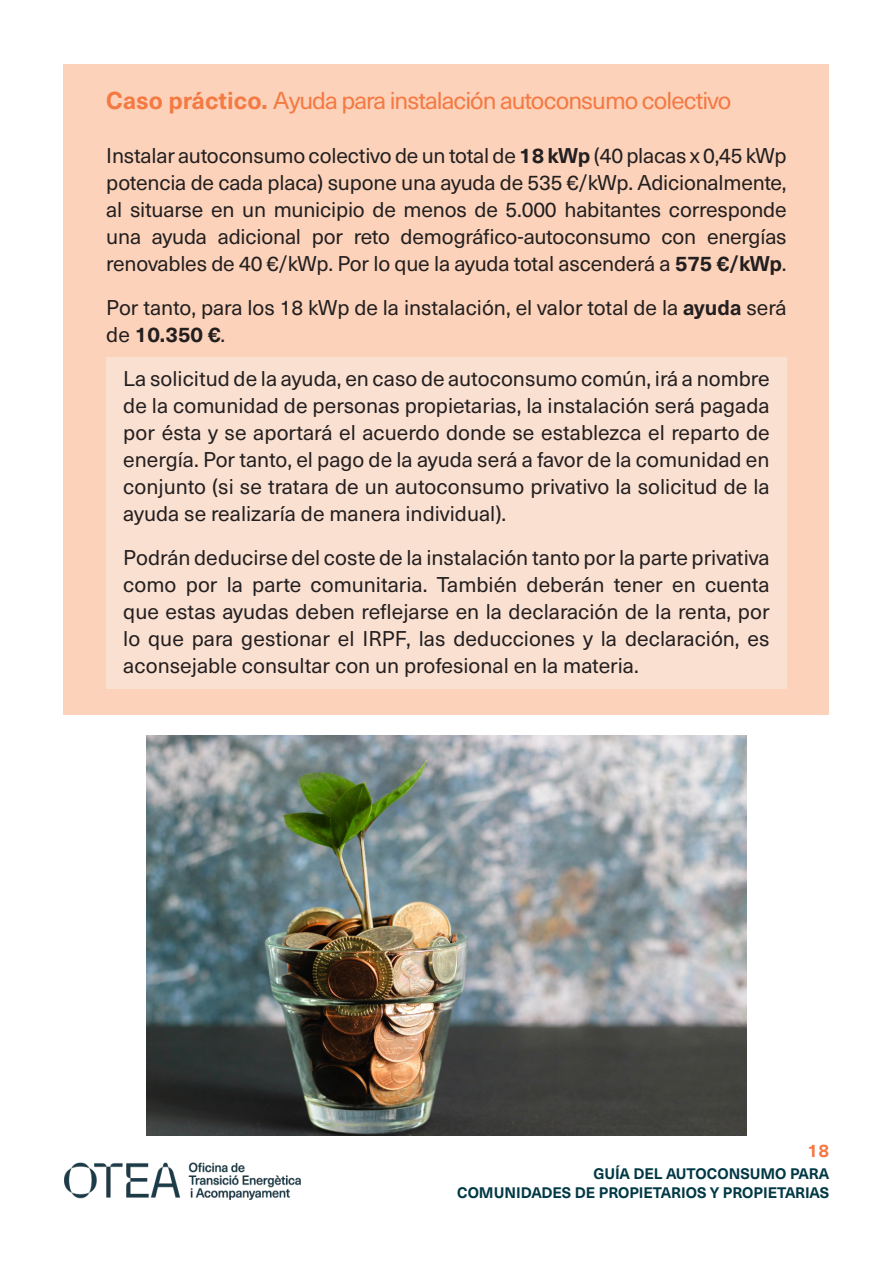
<style>
.page{position:relative;width:893px;height:1263px;background:#fff}
.page>*{position:absolute;margin:0;border:0;box-sizing:border-box;transform-origin:0 0}
.Estilo_de_párrafo_1{font:24px "Neue Haas Unica";letter-spacing:-.04em;color:#f47943}
.Estilo_de_párrafo_1-2{font:21px/27px "Neue Haas Unica";color:#231f20;text-align:justify}
.t1{font:700 18px "Neue Haas Unica";color:#f47943}
.t2{font:700 15px/19.5px "Neue Haas Unica";color:#003845;text-align:right}
.s1{font-weight:700}
</style>
<div class="page">
<div style="left:64px;top:64px;width:765px;height:650px;background:#fcd3ba"></div>
<div style="left:106px;top:357px;width:681px;height:332px;background:#fae0d1"></div>
<img style="left:64px;top:1135px;width:243px;height:64px">
<img style="left:147px;top:736px;width:599px;height:399px">
<p class="Estilo_de_párrafo_1" style="left:106px;top:83px;width:626px"><span class="s1">Caso práctico.</span> Ayuda para instalación autoconsumo colectivo</p>
<p class="Estilo_de_párrafo_1-2" style="left:106px;top:141px;width:682px">Instalar autoconsumo colectivo de un total de <span class="s1">18 kWp</span> (40 placas x 0,45 kWp potencia de cada placa) supone una ayuda de 535 €/kWp. Adicionalmente, al situarse en un municipio de menos de 5.000 habitantes corresponde una ayuda adicional por reto demográfico-autoconsumo con energías renovables de 40 €/kWp. Por lo que la ayuda total ascenderá a <span class="s1">575 €/kWp</span>.</p>
<p class="Estilo_de_párrafo_1-2" style="left:106px;top:293px;width:682px">Por tanto, para los 18 kWp de la instalación, el valor total de la <span class="s1">ayuda</span> será de <span class="s1">10.350 €</span>.</p>
<p class="Estilo_de_párrafo_1-2" style="left:123px;top:364px;width:648px">La solicitud de la ayuda, en caso de autoconsumo común, irá a nombre de la comunidad de personas propietarias, la instalación será pagada por ésta y se aportará el acuerdo donde se establezca el reparto de energía. Por tanto, el pago de la ayuda será a favor de la comunidad en conjunto (si se tratara de un autoconsumo privativo la solicitud de la ayuda se realizaría de manera individual).</p>
<p class="Estilo_de_párrafo_1-2" style="left:123px;top:543px;width:648px">Podrán deducirse del coste de la instalación tanto por la parte privativa como por la parte comunitaria. También deberán tener en cuenta que estas ayudas deben reflejarse en la declaración de la renta, por lo que para gestionar el IRPF, las deducciones y la declaración, es aconsejable consultar con un profesional en la materia.</p>
<p class="t1" style="left:808px;top:1137px;width:23px">18</p>
<p class="t2" style="left:457px;top:1162px;width:374px">GUÍA DEL AUTOCONSUMO PARA<br>COMUNIDADES DE PROPIETARIOS Y PROPIETARIAS</p>
</div>
